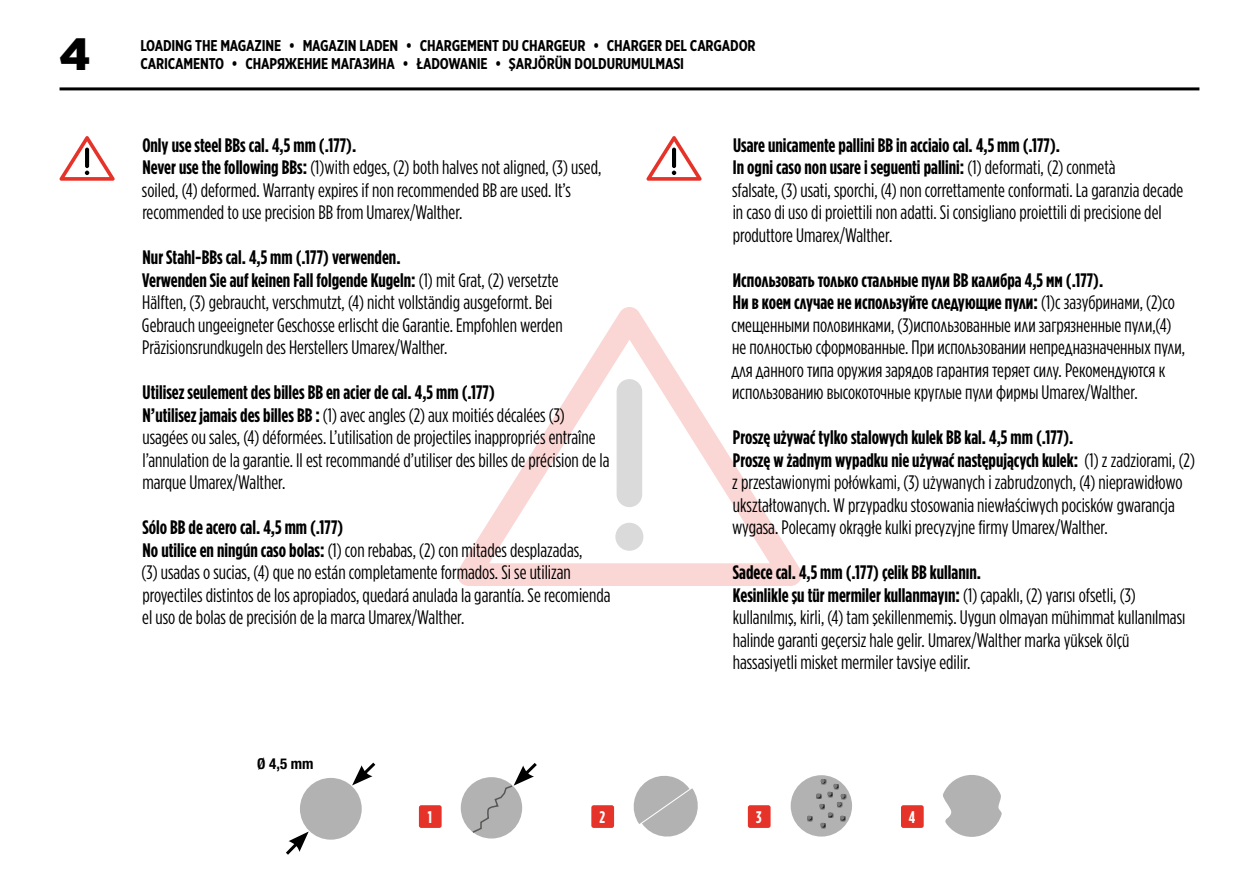
<style>
.page{position:relative;width:1259px;height:893px;background:#fff}
.page>*{position:absolute;margin:0;border:0;box-sizing:border-box;transform-origin:0 0}
.t1{font:900 45px "Gotham";color:#000}
.t2{font:19.5px/22.5px "Gotham Condensed";color:#000}
.t3{font:700 16.8px "Gotham Condensed";color:#fff}
.t4{font:700 15.6px "Gotham X Narrow";letter-spacing:-.01em;color:#000}
.t5{font:700 condensed 15px "Helvetica Neue LT Pro";color:#000}
.s1{font-weight:700}
</style>
<div class="page">
<hr style="left:60px;top:87px;width:1139px;height:3px;background:#000">
<svg style="left:457px;top:307px;width:345px;height:279px"></svg>
<div style="left:616px;top:379px;width:26px;height:128px;background:#dadada;border-radius:13px"></div>
<div style="left:615px;top:523px;width:28px;height:28px;background:#dadada;border-radius:50%"></div>
<svg style="left:59px;top:136px;width:56px;height:45px"></svg>
<svg style="left:646px;top:136px;width:55px;height:45px"></svg>
<svg style="left:286px;top:831px;width:23px;height:24px"></svg>
<svg style="left:352px;top:762px;width:24px;height:23px"></svg>
<div style="left:300px;top:778px;width:62px;height:62px;background:#b3b2b2;border-radius:50%"></div>
<div style="left:790px;top:775px;width:62px;height:62px;background:#b3b2b2;border-radius:50%"></div>
<svg style="left:807px;top:779px;width:39px;height:50px"></svg>
<svg style="left:633px;top:776px;width:65px;height:61px"></svg>
<div style="left:461px;top:777px;width:61px;height:61px;background:#b3b2b2;border-radius:50%"></div>
<svg style="left:471px;top:763px;width:66px;height:71px"></svg>
<svg style="left:943px;top:775px;width:59px;height:62px"></svg>
<div style="left:419px;top:805px;width:22px;height:23px;background:#e63329;border-radius:2px"></div>
<div style="left:901px;top:805px;width:22px;height:23px;background:#e63329;border-radius:2px"></div>
<div style="left:748px;top:805px;width:22px;height:23px;background:#e63329;border-radius:2px"></div>
<div style="left:591px;top:805px;width:23px;height:23px;background:#e63329;border-radius:2px"></div>
<h1 class="t1" style="left:60px;top:23px;width:33px">4</h1>
<p class="t4" style="left:140px;top:36px;width:617px">LOADING THE MAGAZINE • MAGAZIN LADEN • CHARGEMENT DU CHARGEUR • CHARGER DEL CARGADOR</p>
<p class="t4" style="left:140px;top:54px;width:545px">CARICAMENTO • СНАРЯЖЕНИЕ МАГАЗИНА • ŁADOWANIE • ŞARJÖRÜN DOLDURUMULMASI</p>
<p class="t2" style="left:142px;top:133px;width:461px"><span class="s1">Only use steel BBs cal. 4,5 mm (.177).<br>Never use the following BBs:</span> (1)with edges, (2) both halves not aligned, (3) used, soiled, (4) deformed. Warranty expires if non recommended BB are used. It’s recommended to use precision BB from Umarex/Walther.</p>
<p class="t2" style="left:142px;top:246px;width:422px"><span class="s1">Nur Stahl-BBs cal. 4,5 mm (.177) verwenden.<br>Verwenden Sie auf keinen Fall folgende Kugeln:</span> (1) mit Grat, (2) versetzte Hälften, (3) gebraucht, verschmutzt, (4) nicht vollständig ausgeformt. Bei Gebrauch ungeeigneter Geschosse erlischt die Garantie. Empfohlen werden Präzisionsrundkugeln des Herstellers Umarex/Walther.</p>
<p class="t2" style="left:142px;top:381px;width:468px"><span class="s1">Utilisez seulement des billes BB en acier de cal. 4,5 mm (.177)<br>N’utilisez jamais des billes BB :</span> (1) avec angles (2) aux moitiés décalées (3) usagées ou sales, (4) déformées. L’utilisation de projectiles inappropriés entraîne l’annulation de la garantie. Il est recommandé d’utiliser des billes de précision de la marque Umarex/Walther.</p>
<p class="t2" style="left:142px;top:516px;width:470px"><span class="s1">Sólo BB de acero cal. 4,5 mm (.177)<br>No utilice en ningún caso bolas:</span> (1) con rebabas, (2) con mitades desplazadas,<br>(3) usadas o sucias, (4) que no están completamente formados. Si se utilizan proyectiles distintos de los apropiados, quedará anulada la garantía. Se recomienda el uso de bolas de precisión de la marca Umarex/Walther.</p>
<p class="t5" style="left:257px;top:755px;width:58px">Ø 4,5 mm</p>
<p class="t2" style="left:732px;top:133px;width:452px"><span class="s1">Usare unicamente pallini BB in acciaio cal. 4,5 mm (.177).<br>In ogni caso non usare i seguenti pallini:</span> (1) deformati, (2) conmetà<br>sfalsate, (3) usati, sporchi, (4) non correttamente conformati. La garanzia decade in caso di uso di proiettili non adatti. Si consigliano proiettili di precisione del produttore Umarex/Walther.</p>
<p class="t2" style="left:731px;top:268px;width:455px"><span class="s1">Использовать только стальные пули BB калибра 4,5 мм (.177).<br>Ни в коем случае не используйте следующие пули:</span> (1)с зазубринами, (2)со смещенными половинками, (3)использованные или загрязненные пули,(4) не полностью сформованные. При использовании непредназначенных пули, для данного типа оружия зарядов гарантия теряет силу. Рекомендуются к использованию высокоточные круглые пули фирмы Umarex/Walther.</p>
<p class="t2" style="left:732px;top:426px;width:464px"><span class="s1">Proszę używać tylko stalowych kulek BB kal. 4,5 mm (.177).<br>Proszę w żadnym wypadku nie używać następujących kulek:</span> (1) z zadziorami, (2) z przestawionymi połówkami, (3) używanych i zabrudzonych, (4) nieprawidłowo ukształtowanych. W przypadku stosowania niewłaściwych pocisków gwarancja wygasa. Polecamy okrągłe kulki precyzyjne firmy Umarex/Walther.</p>
<p class="t2" style="left:733px;top:561px;width:454px"><span class="s1">Sadece cal. 4,5 mm (.177) çelik BB kullanın.<br>Kesinlikle şu tür mermiler kullanmayın:</span> (1) çapaklı, (2) yarısı ofsetli, (3) kullanılmış, kirli, (4) tam şekillenmemiş. Uygun olmayan mühimmat kullanılması halinde garanti geçersiz hale gelir. Umarex/Walther marka yüksek ölçü hassasiyetli misket mermiler tavsiye edilir.</p>
<p class="t3" style="left:428px;top:807px;width:6px">1</p>
<p class="t3" style="left:599px;top:807px;width:7px">2</p>
<p class="t3" style="left:756px;top:807px;width:7px">3</p>
<p class="t3" style="left:909px;top:807px;width:8px">4</p>
</div>
